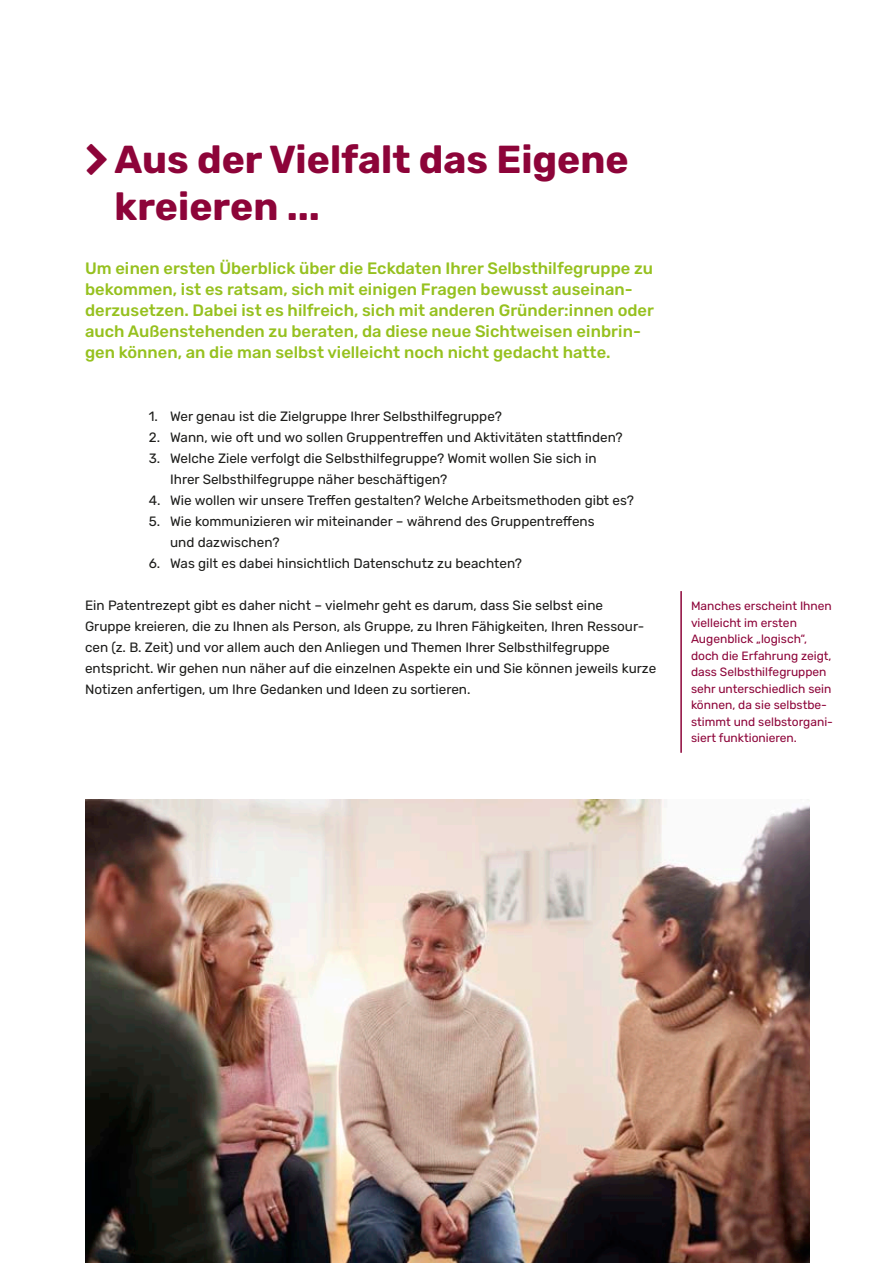
<style>
.page{position:relative;width:893px;height:1263px;background:#fff}
.page>*{position:absolute;margin:0;border:0;box-sizing:border-box;transform-origin:0 0}
.t1{font:700 39px/46.8px "Rubik";color:#8d0439}
.t2{font:500 16.5px/21px "Rubik";color:#96c11f}
.t3{font:13.5px/21px "Rubik";color:#1d1d1b}
.t4{font:12px/16.5px "Rubik";color:#8d0439}
</style>
<div class="page">
<img style="left:85px;top:799px;width:724px;height:464px">
<hr style="left:680px;top:591px;width:2px;height:162px;background:#8d0439">
<h1 class="t1" style="left:115px;top:137px;width:516px">Aus der Vielfalt das Eigene kreieren ...</h1>
<p class="t2" style="left:85px;top:258px;width:570px">Um einen ersten Überblick über die Eckdaten Ihrer Selbsthilfegruppe zu bekommen, ist es ratsam, sich mit einigen Fragen bewusst auseinan&shy;derzusetzen. Dabei ist es hilfreich, sich mit anderen Gründer:innen oder auch Außenstehenden zu beraten, da diese neue Sichtweisen einbrin&shy;gen können, an die man selbst vielleicht noch nicht gedacht hatte.</p>
<p class="t3" style="left:149px;top:406px;width:354px">1. Wer genau ist die Zielgruppe Ihrer Selbsthilfegruppe?</p>
<p class="t3" style="left:149px;top:427px;width:475px">2. Wann, wie oft und wo sollen Gruppentreffen und Aktivitäten stattfinden?</p>
<p class="t3" style="left:170px;top:448px;width:428px;text-indent:-21px">3. Welche Ziele verfolgt die Selbsthilfegruppe? Womit wollen Sie sich in<br>Ihrer Selbsthilfegruppe näher beschäftigen?</p>
<p class="t3" style="left:149px;top:490px;width:487px">4. Wie wollen wir unsere Treffen gestalten? Welche Arbeitsmethoden gibt es?</p>
<p class="t3" style="left:170px;top:511px;width:426px;text-indent:-21px">5. Wie kommunizieren wir miteinander – während des Gruppentreffens und dazwischen?</p>
<p class="t3" style="left:149px;top:553px;width:375px">6. Was gilt es dabei hinsichtlich Datenschutz zu beachten?</p>
<p class="t3" style="left:85px;top:595px;width:573px">Ein Patentrezept gibt es daher nicht – vielmehr geht es darum, dass Sie selbst eine<br>Gruppe kreieren, die zu Ihnen als Person, als Gruppe, zu Ihren Fähigkeiten, Ihren Ressour&shy;cen (z. B. Zeit) und vor allem auch den Anliegen und Themen Ihrer Selbsthilfegruppe entspricht. Wir gehen nun näher auf die einzelnen Aspekte ein und Sie können jeweils kurze Notizen anfertigen, um Ihre Gedanken und Ideen zu sortieren.</p>
<p class="t4" style="left:691px;top:598px;width:144px">Manches erscheint Ihnen vielleicht im ersten<br>Augenblick „logisch“, doch die Erfahrung zeigt, dass Selbsthilfegruppen sehr unterschiedlich sein können, da sie selbstbe&shy;stimmt und selbstorgani&shy;siert funktionieren.</p>
</div>
